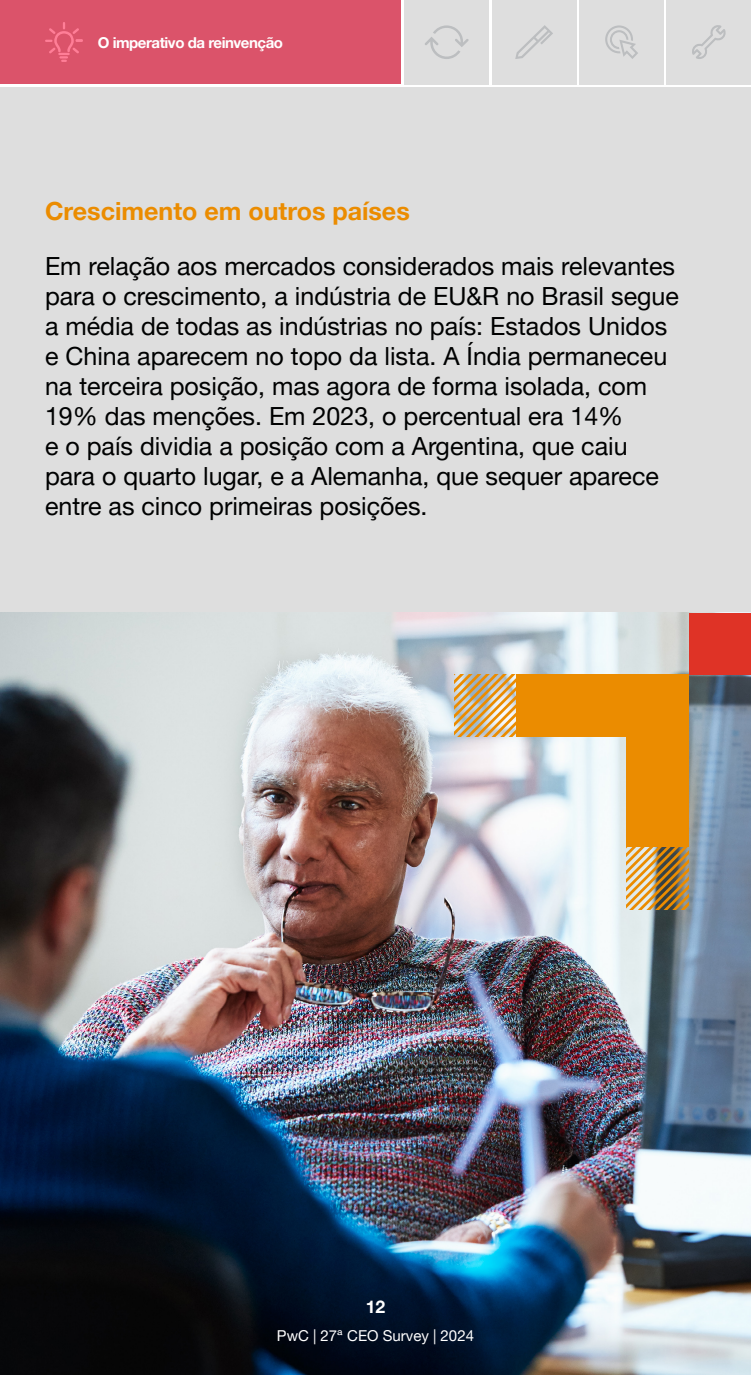
<style>
.page{position:relative;width:751px;height:1375px;background:#fff}
.page>*{position:absolute;margin:0;border:0;box-sizing:border-box;transform-origin:0 0}
.t1{font:25px/30px "Helvetica Neue LT Pro";color:#000101}
.t2{font:700 25px "Helvetica Neue LT Pro";color:#eb8c00}
.t3{font:700 17.5px "Helvetica Neue LT Pro";color:#fff}
.t4{font:700 15px "Helvetica Neue LT Pro";letter-spacing:-.03em;color:#fff}
.t5{font:15px "Helvetica Neue LT Pro";color:#fff}
</style>
<div class="page">
<div style="left:0;top:0;width:401px;height:84px;background:#db536a"></div>
<div style="left:579px;top:0;width:84px;height:84px;background:#dedede"></div>
<div style="left:666px;top:0;width:84px;height:84px;background:#dedede"></div>
<div style="left:491px;top:0;width:85px;height:84px;background:#dedede"></div>
<div style="left:404px;top:0;width:84px;height:84px;background:#dedede"></div>
<svg style="left:515px;top:25px;width:37px;height:34px"></svg>
<svg style="left:45px;top:22px;width:38px;height:40px"></svg>
<svg style="left:425px;top:25px;width:43px;height:34px"></svg>
<svg style="left:605px;top:25px;width:32px;height:34px"></svg>
<svg style="left:692px;top:25px;width:34px;height:34px"></svg>
<div style="left:0;top:87px;width:750px;height:1288px;background:#dedede"></div>
<img style="left:0;top:613px;width:750px;height:762px">
<div style="left:516px;top:675px;width:172px;height:62px;background:#eb8c00"></div>
<div style="left:626px;top:675px;width:62px;height:172px;background:#eb8c00"></div>
<svg style="left:454px;top:675px;width:62px;height:62px;background:#d4b27a"></svg>
<svg style="left:626px;top:847px;width:62px;height:62px"></svg>
<div style="left:688px;top:613px;width:62px;height:62px;background:#df3326"></div>
<p class="t4" style="left:98px;top:33px;width:187px">O imperativo da reinvenção</p>
<p class="t2" style="left:45px;top:195px;width:366px">Crescimento em outros países</p>
<p class="t1" style="left:45px;top:250px;width:634px">Em relação aos mercados considerados mais relevantes para o crescimento, a indústria de EU&amp;R no Brasil segue a média de todas as indústrias no país: Estados Unidos e China aparecem no topo da lista. A Índia permaneceu na terceira posição, mas agora de forma isolada, com 19% das menções. Em 2023, o percentual era 14%<br>e o país dividia a posição com a Argentina, que caiu para o quarto lugar, e a Alemanha, que sequer aparece entre as cinco primeiras posições.</p>
<p class="t3" style="left:365px;top:1296px;width:21px">12</p>
<p class="t5" style="left:277px;top:1326px;width:198px">PwC | 27ª CEO Survey | 2024</p>
</div>
